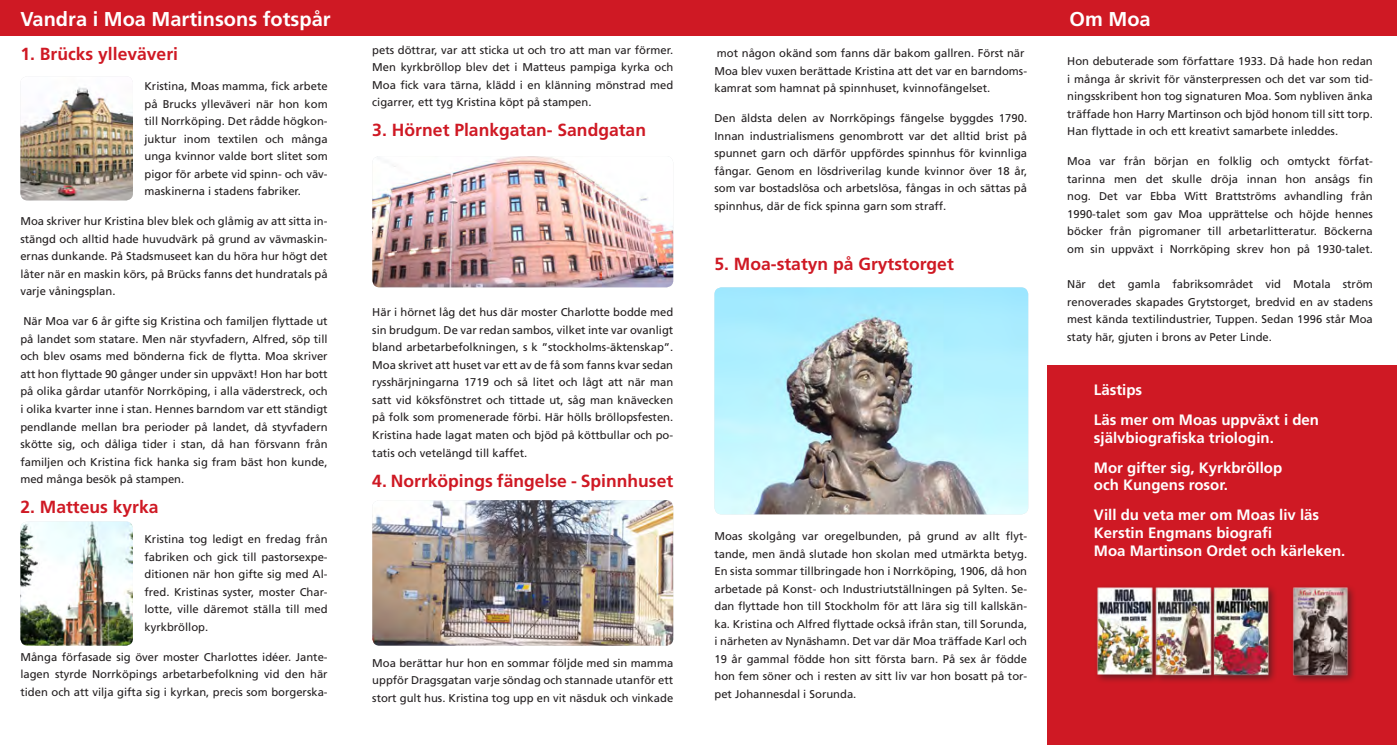
<style>
.page{position:relative;width:1397px;height:745px;background:#fff}
.page>*{position:absolute;margin:0;border:0;box-sizing:border-box;transform-origin:0 0}
.rubrik_vit{font:700 20px "Frutiger";color:#fff}
.underrubrik_färg{font:700 17.5px "Frutiger";color:#cf1924}
.underrubrik_färg-2{font:700 15px/17.5px "Frutiger";color:#fff}
.underrubrik_färg-3{font:11.25px/17.5px "Frutiger";color:#231f20;text-align:justify}
</style>
<div class="page">
<div style="left:1046px;top:0;width:350px;height:35px;background:#cf1924"></div>
<div style="left:0;top:0;width:1046px;height:35px;background:#cf1924"></div>
<img style="left:20px;top:87px;width:113px;height:113px">
<img style="left:20px;top:521px;width:113px;height:124px">
<img style="left:372px;top:156px;width:301px;height:131px">
<img style="left:372px;top:500px;width:301px;height:145px">
<img style="left:714px;top:287px;width:314px;height:227px">
<div style="left:1047px;top:365px;width:349px;height:379px;background:#cf1924"></div>
<div style="left:1093px;top:583px;width:263px;height:100px;background:#231f20;opacity:.62"></div>
<img style="left:1093px;top:583px;width:258px;height:99px">
<p class="rubrik_vit" style="left:20px;top:7px;width:312px">Vandra i Moa Martinsons fotspår</p>
<p class="underrubrik_färg" style="left:20px;top:44px;width:159px">1. Brücks ylleväveri</p>
<p class="underrubrik_färg-3" style="left:144px;top:77px;width:185px">Kristina, Moas mamma, fick arbete på Brucks ylleväveri när hon kom till Norrköping. Det rådde högkon&shy;juktur inom textilen och många unga kvinnor valde bort slitet som pigor för arbete vid spinn- och väv&shy;maskinerna i stadens fabriker.</p>
<p class="underrubrik_färg-3" style="left:20px;top:212px;width:309px">Moa skriver hur Kristina blev blek och glåmig av att sitta in&shy;stängd och alltid hade huvudvärk på grund av vävmaskin&shy;ernas dunkande. På Stadsmuseet kan du höra hur högt det låter när en maskin körs, på Brücks fanns det hundratals på varje våningsplan.</p>
<p class="underrubrik_färg-3" style="left:20px;top:312px;width:309px">När Moa var 6 år gifte sig Kristina och familjen flyttade ut på landet som statare. Men när styvfadern, Alfred, söp till och blev osams med bönderna fick de flytta. Moa skriver att hon flyttade 90 gånger under sin uppväxt! Hon har bott på olika gårdar utanför Norrköping, i alla väderstreck, och i olika kvarter inne i stan. Hennes barndom var ett ständigt pendlande mellan bra perioder på landet, då styvfadern skötte sig, och dåliga tider i stan, då han försvann från familjen och Kristina fick hanka sig fram bäst hon kunde, med många besök på stampen.</p>
<p class="underrubrik_färg" style="left:20px;top:496px;width:140px">2. Matteus kyrka</p>
<p class="underrubrik_färg-3" style="left:144px;top:530px;width:185px">Kristina tog ledigt en fredag från fabriken och gick till pastorsexpe&shy;ditionen när hon gifte sig med Al&shy;fred. Kristinas syster, moster Char&shy;lotte, ville däremot ställa till med kyrkbröllop.</p>
<p class="underrubrik_färg-3" style="left:20px;top:647px;width:309px">Många förfasade sig över moster Charlottes idéer. Jante&shy;lagen styrde Norrköpings arbetarbefolkning vid den här tiden och att vilja gifta sig i kyrkan, precis som borgerska-</p>
<p class="underrubrik_färg-3" style="left:372px;top:41px;width:302px">pets döttrar, var att sticka ut och tro att man var förmer.<br>Men kyrkbröllop blev det i Matteus pampiga kyrka och Moa fick vara tärna, klädd i en klänning mönstrad med cigarrer, ett tyg Kristina köpt på stampen.</p>
<p class="underrubrik_färg" style="left:372px;top:120px;width:275px">3. Hörnet Plankgatan- Sandgatan</p>
<p class="underrubrik_färg-3" style="left:372px;top:303px;width:302px">Här i hörnet låg det hus där moster Charlotte bodde med sin brudgum. De var redan sambos, vilket inte var ovanligt bland arbetarbefolkningen, s k ”stockholms-äktenskap”.<br>Moa skrivet att huset var ett av de få som fanns kvar sedan rysshärjningarna 1719 och så litet och lågt att när man satt vid köksfönstret och tittade ut, såg man knävecken på folk som promenerade förbi. Här hölls bröllopsfesten.<br>Kristina hade lagat maten och bjöd på köttbullar och po&shy;tatis och vetelängd till kaffet.</p>
<p class="underrubrik_färg" style="left:372px;top:470px;width:302px">4. Norrköpings fängelse - Spinnhuset</p>
<p class="underrubrik_färg-3" style="left:372px;top:653px;width:302px">Moa berättar hur hon en sommar följde med sin mamma uppför Dragsgatan varje söndag och stannade utanför ett stort gult hus. Kristina tog upp en vit näsduk och vinkade</p>
<p class="underrubrik_färg-3" style="left:714px;top:44px;width:314px;text-align:left">mot någon okänd som fanns där bakom gallren. Först när<br>Moa blev vuxen berättade Kristina att det var en barndoms&shy;kamrat som hamnat på spinnhuset, kvinnofängelset.</p>
<p class="underrubrik_färg-3" style="left:714px;top:109px;width:314px">Den äldsta delen av Norrköpings fängelse byggdes 1790.<br>Innan industrialismens genombrott var det alltid brist på spunnet garn och därför uppfördes spinnhus för kvinnliga fångar. Genom en lösdriverilag kunde kvinnor över 18 år, som var bostadslösa och arbetslösa, fångas in och sättas på spinnhus, där de fick spinna garn som straff.</p>
<p class="underrubrik_färg" style="left:714px;top:253px;width:241px">5. Moa-statyn på Grytstorget</p>
<p class="underrubrik_färg-3" style="left:714px;top:527px;width:314px">Moas skolgång var oregelbunden, på grund av allt flyt&shy;tande, men ändå slutade hon skolan med utmärkta betyg.<br>En sista sommar tillbringade hon i Norrköping, 1906, då hon arbetade på Konst- och Industriutställningen på Sylten. Se&shy;dan flyttade hon till Stockholm för att lära sig till kallskän&shy;ka. Kristina och Alfred flyttade också ifrån stan, till Sorunda, i närheten av Nynäshamn. Det var där Moa träffade Karl och 19 år gammal födde hon sitt första barn. På sex år födde hon fem söner och i resten av sitt liv var hon bosatt på tor&shy;pet Johannesdal i Sorunda.</p>
<p class="rubrik_vit" style="left:1069px;top:7px;width:83px">Om Moa</p>
<p class="underrubrik_färg-3" style="left:1067px;top:53px;width:307px">Hon debuterade som författare 1933. Då hade hon redan i många år skrivit för vänsterpressen och det var som tid&shy;ningsskribent hon tog signaturen Moa. Som nybliven änka träffade hon Harry Martinson och bjöd honom till sitt torp.<br>Han flyttade in och ett kreativt samarbete inleddes.</p>
<p class="underrubrik_färg-3" style="left:1067px;top:153px;width:307px">Moa var från början en folklig och omtyckt förfat&shy;tarinna men det skulle dröja innan hon ansågs fin nog. Det var Ebba Witt Brattströms avhandling från 1990-talet som gav Moa upprättelse och höjde hennes böcker från pigromaner till arbetarlitteratur. Böckerna om sin uppväxt i Norrköping skrev hon på 1930-talet.</p>
<p class="underrubrik_färg-3" style="left:1067px;top:275px;width:307px">När det gamla fabriksområdet vid Motala ström renoverades skapades Grytstorget, bredvid en av stadens mest kända textilindustrier, Tuppen. Sedan 1996 står Moa staty här, gjuten i brons av Peter Linde.</p>
<p class="underrubrik_färg-2" style="left:1093px;top:381px;width:50px">Lästips</p>
<p class="underrubrik_färg-2" style="left:1093px;top:411px;width:227px">Läs mer om Moas uppväxt i den självbiografiska triologin.</p>
<p class="underrubrik_färg-2" style="left:1093px;top:458px;width:190px">Mor gifter sig, Kyrkbröllop och Kungens rosor.</p>
<p class="underrubrik_färg-2" style="left:1093px;top:506px;width:253px">Vill du veta mer om Moas liv läs<br>Kerstin Engmans biografi<br>Moa Martinson Ordet och kärleken.</p>
</div>
